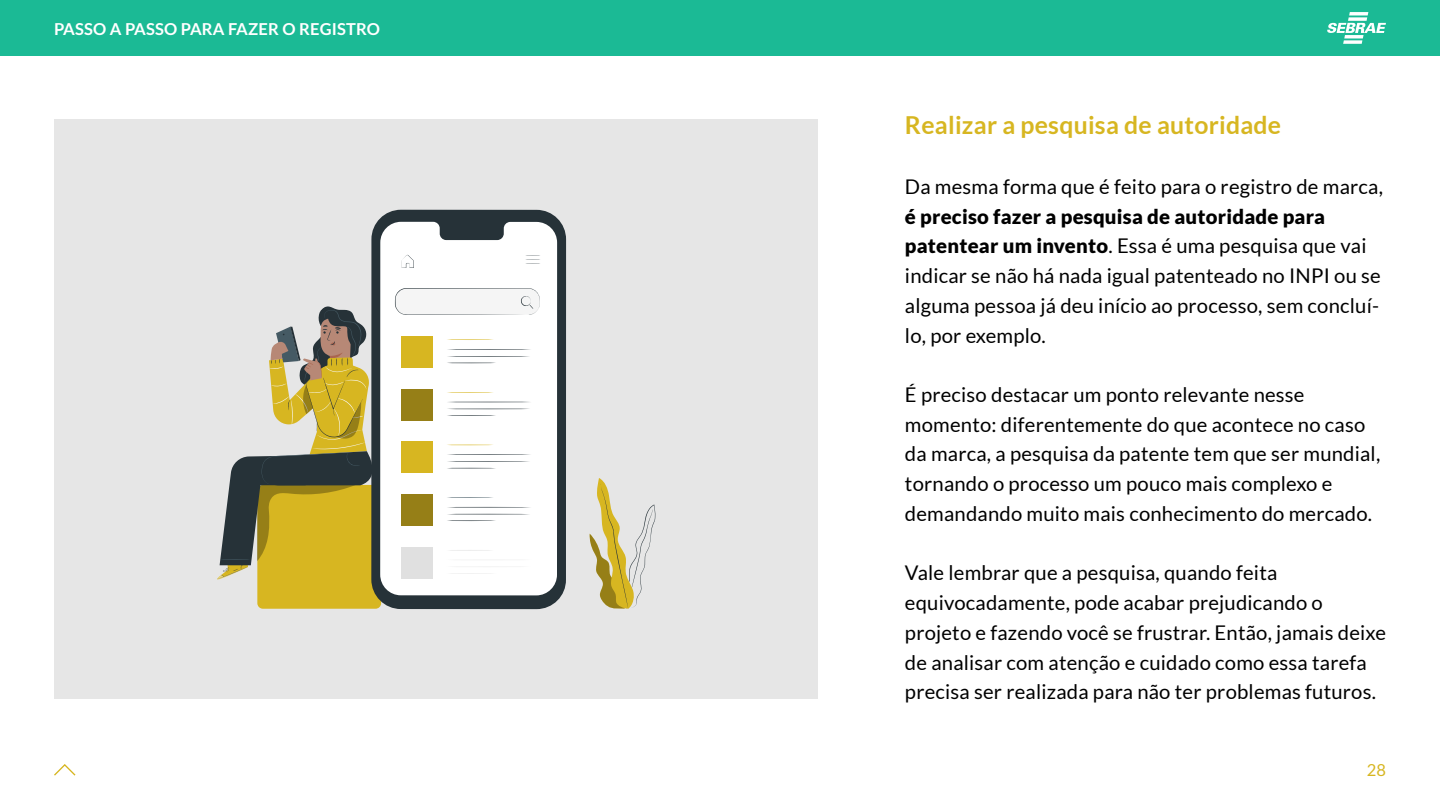
<style>
.page{position:relative;width:1440px;height:810px;background:#fff}
.page>*{position:absolute;margin:0;border:0;box-sizing:border-box;transform-origin:0 0}
.t1{font:700 24.75px "Lato";letter-spacing:.01em;color:#d7b621}
.t2{font:20.25px/29.7px "Lato";letter-spacing:.01em;color:#000}
.t3{font:700 16.5px "Lato";letter-spacing:.01em;color:#fff}
.t4{font:16.5px "Lato";color:#d7b621}
.s1{font-weight:900}
</style>
<div class="page">
<div style="left:0;top:0;width:1440px;height:56px;background:#1bba95"></div>
<svg style="left:54px;top:764px;width:22px;height:12px"></svg>
<svg style="left:1327px;top:12px;width:59px;height:32px"></svg>
<div style="left:54px;top:120px;width:764px;height:579px;background:#e6e6e6"></div>
<div style="left:257px;top:485px;width:124px;height:124px;background:#d7b621;border-radius:6px"></div>
<svg style="left:217px;top:306px;width:154px;height:274px"></svg>
<svg style="left:589px;top:478px;width:66px;height:131px"></svg>
<div style="left:371px;top:210px;width:195px;height:399px;background:#263238;border-radius:30px"></div>
<div style="left:380px;top:222px;width:177px;height:373px;background:#fff"></div>
<svg style="left:525px;top:255px;width:16px;height:9px"></svg>
<svg style="left:401px;top:255px;width:13px;height:13px"></svg>
<svg style="left:395px;top:288px;width:145px;height:27px;background:#edeeee"></svg>
<div style="left:401px;top:336px;width:32px;height:32px;background:#d7b621"></div>
<hr style="left:447px;top:339px;width:47px;height:1px;background:#d7b621;border-radius:50%">
<hr style="left:447px;top:349px;width:84px;height:1px;background:#263238;border-radius:50%">
<hr style="left:447px;top:356px;width:83px;height:1px;background:#263238;border-radius:50%">
<hr style="left:447px;top:363px;width:49px;height:1px;background:#263238;border-radius:50%">
<hr style="left:447px;top:392px;width:47px;height:1px;background:#d7b621;border-radius:50%">
<hr style="left:447px;top:402px;width:84px;height:1px;background:#263238;border-radius:50%">
<hr style="left:447px;top:409px;width:83px;height:1px;background:#263238;border-radius:50%">
<hr style="left:447px;top:415px;width:49px;height:1px;background:#263238;border-radius:50%">
<div style="left:401px;top:442px;width:32px;height:31px;background:#d7b621"></div>
<hr style="left:447px;top:445px;width:47px;height:1px;background:#d7b621;border-radius:50%">
<hr style="left:447px;top:454px;width:84px;height:1px;background:#263238;border-radius:50%">
<hr style="left:447px;top:461px;width:83px;height:1px;background:#263238;border-radius:50%">
<hr style="left:447px;top:468px;width:49px;height:1px;background:#263238;border-radius:50%">
<hr style="left:447px;top:497px;width:47px;height:1px;background:#455a64;border-radius:50%">
<hr style="left:447px;top:507px;width:84px;height:1px;background:#263238;border-radius:50%">
<hr style="left:447px;top:514px;width:83px;height:1px;background:#263238;border-radius:50%">
<hr style="left:447px;top:520px;width:49px;height:1px;background:#263238;border-radius:50%">
<div style="left:401px;top:547px;width:32px;height:31px;background:#e0e0e0"></div>
<hr style="left:447px;top:550px;width:47px;height:1px;background:#e0e0e0;border-radius:50%">
<hr style="left:447px;top:560px;width:84px;height:1px;background:#ebebeb;border-radius:50%">
<hr style="left:447px;top:567px;width:83px;height:1px;background:#ebebeb;border-radius:50%">
<hr style="left:447px;top:573px;width:49px;height:1px;background:#ebebeb;border-radius:50%">
<div style="left:401px;top:494px;width:32px;height:32px;background:#967f17"></div>
<div style="left:401px;top:389px;width:32px;height:31px;background:#967f17"></div>
<p class="t3" style="left:54px;top:19px;width:327px">PASSO A PASSO PARA FAZER O REGISTRO</p>
<p class="t1" style="left:905px;top:111px;width:378px">Realizar a pesquisa de autoridade</p>
<p class="t2" style="left:905px;top:172px;width:480px">Da mesma forma que é feito para o registro de marca,</p>
<p class="t2" style="left:905px;top:201px;width:477px"><span class="s1">é preciso fazer a pesquisa de autoridade para patentear um invento</span>. Essa é uma pesquisa que vai indicar se não há nada igual patenteado no INPI ou se alguma pessoa já deu início ao processo, sem concluí&shy;lo, por exemplo.</p>
<p class="t2" style="left:905px;top:380px;width:477px">É preciso destacar um ponto relevante nesse momento: diferentemente do que acontece no caso da marca, a pesquisa da patente tem que ser mundial, tornando o processo um pouco mais complexo e demandando muito mais conhecimento do mercado.</p>
<p class="t2" style="left:905px;top:558px;width:483px">Vale lembrar que a pesquisa, quando feita equivocadamente, pode acabar prejudicando o projeto e fazendo você se frustrar. Então, jamais deixe de analisar com atenção e cuidado como essa tarefa precisa ser realizada para não ter problemas futuros.</p>
<p class="t4" style="left:1367px;top:761px;width:21px">28</p>
</div>
